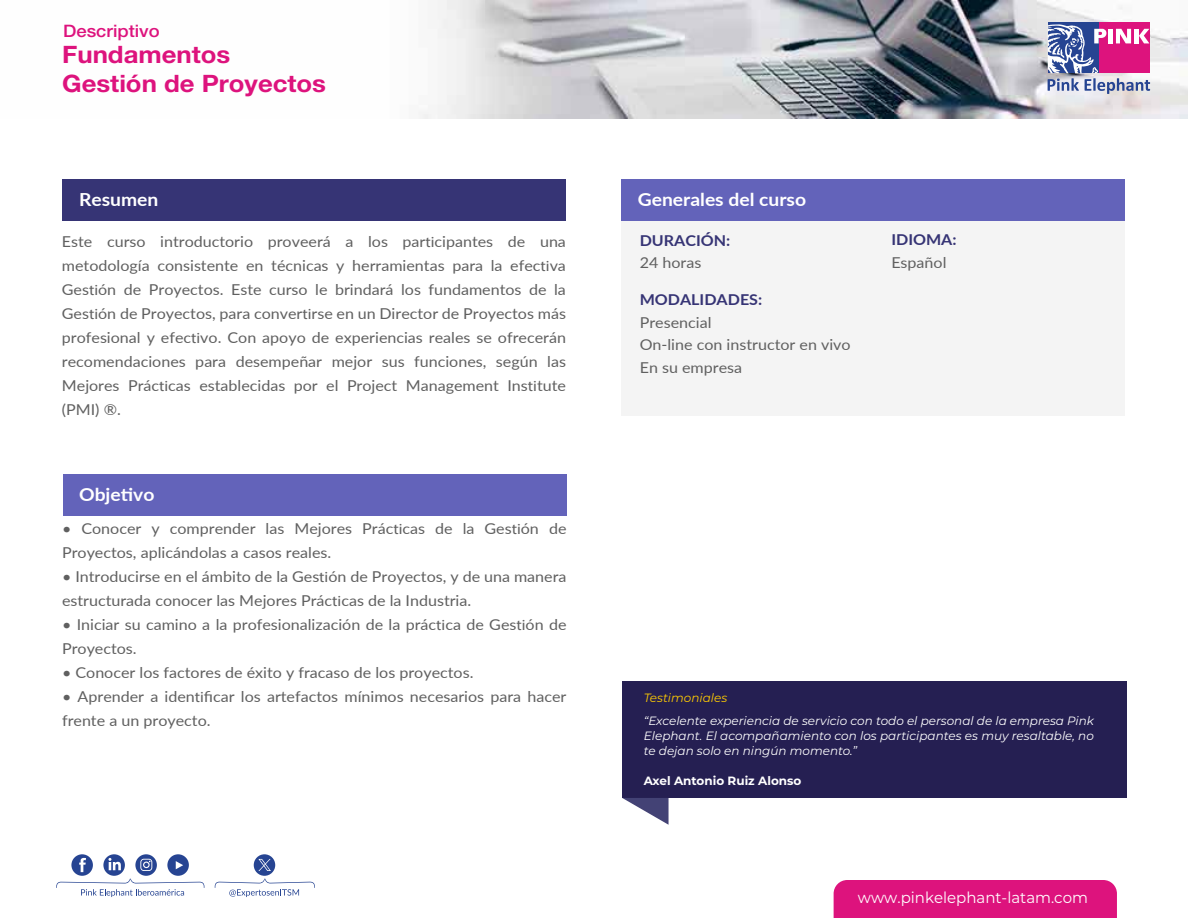
<style>
.page{position:relative;width:1188px;height:918px;background:#fff}
.page>*{position:absolute;margin:0;border:0;box-sizing:border-box;transform-origin:0 0}
.t1{font:700 24px/28.8px "Helvetica Neue LT Std";color:#dd137d;scale:1.07 1}
.t2{font:700 18px "Lato";color:#fff;scale:1.07 1}
.t3{font:500 17.1px "Helvetica Neue LT Std";color:#dd137d;scale:1.07 1}
.t4{font:15.45px "Montserrat";color:#fff}
.t5{font:15px/24px "Lato";color:#606060;scale:1.07 1}
.t6{font:700 15px "Lato";color:#363475;scale:1.07 1}
.t7{font:italic 12px/15px "Montserrat";color:#fff;text-align:justify}
.t8{font:700 12px "Montserrat";color:#fff}
.t9{font:italic 12px "Montserrat";color:#ffcc01}
.s1{font-family:"Myriad Pro"}
</style>
<div class="page">
<img style="left:419px;top:0;width:769px;height:119px">
<div style="left:1099px;top:22px;width:51px;height:51px;background:#dd137d"></div>
<div style="left:1048px;top:22px;width:51px;height:51px;background:#264492"></div>
<svg style="left:1048px;top:24px;width:102px;height:70px"></svg>
<div style="left:834px;top:880px;width:283px;height:38px;background:#dd137d"></div>
<svg style="left:215px;top:854px;width:100px;height:43px"></svg>
<svg style="left:56px;top:854px;width:148px;height:43px"></svg>
<div style="left:63px;top:179px;width:503px;height:42px;background:#363475"></div>
<div style="left:621px;top:179px;width:504px;height:237px;background:#f4f4f4"></div>
<div style="left:63px;top:474px;width:504px;height:42px;background:#6363ba"></div>
<div style="left:621px;top:179px;width:504px;height:42px;background:#6363ba"></div>
<div style="left:622px;top:681px;width:504px;height:117px;background:#251f52"></div>
<svg style="left:622px;top:798px;width:47px;height:27px"></svg>
<p class="t3" style="left:63px;top:21px;width:92px">Descriptivo</p>
<h1 class="t1" style="left:62px;top:40px;width:248px">Fundamentos<br>Gestión de Proyectos</h1>
<p class="t2" style="left:79px;top:186px;width:76px">Resumen</p>
<p class="t5" style="left:62px;top:229px;width:473px;text-align:justify">Este curso introductorio proveerá a los par<span class="s1">ti</span>cipantes de una metodología consistente en técnicas y herramientas para la efec<span class="s1">ti</span>va Ges<span class="s1">ti</span>ón de Proyectos. Este curso le brindará los fundamentos de la Ges<span class="s1">ti</span>ón de Proyectos, para conver<span class="s1">ti</span>rse en un Director de Proyectos más profesional y efec<span class="s1">ti</span>vo. Con apoyo de experiencias reales se ofrecerán recomendaciones para desempeñar mejor sus funciones, según las Mejores Prác<span class="s1">ti</span>cas establecidas por el Project Management Ins<span class="s1">ti</span>tute (PMI) ®.</p>
<p class="t2" style="left:79px;top:482px;width:72px">Objetivo</p>
<p class="t5" style="left:62px;top:516px;width:473px">• Conocer y comprender las Mejores Prác<span class="s1">ti</span>cas de la Ges<span class="s1">ti</span>ón de<br>Proyectos, aplicándolas a casos reales.</p>
<p class="t5" style="left:62px;top:564px;width:473px">• Introducirse en el ámbito de la Ges<span class="s1">ti</span>ón de Proyectos, y de una manera estructurada conocer las Mejores Prác<span class="s1">ti</span>cas de la Industria.</p>
<p class="t5" style="left:62px;top:612px;width:473px">• Iniciar su camino a la profesionalización de la prác<span class="s1">ti</span>ca de Ges<span class="s1">ti</span>ón de<br>Proyectos.</p>
<p class="t5" style="left:62px;top:660px;width:386px">• Conocer los factores de éxito y fracaso de los proyectos.</p>
<p class="t5" style="left:62px;top:684px;width:473px">• Aprender a iden<span class="s1">ti</span>ficar los artefactos mínimos necesarios para hacer frente a un proyecto.</p>
<p class="t2" style="left:638px;top:187px;width:159px">Generales del curso</p>
<p class="t6" style="left:640px;top:229px;width:86px">DURACIÓN:</p>
<p class="t5" style="left:640px;top:250px;width:59px">24 horas</p>
<p class="t6" style="left:640px;top:289px;width:116px">MODALIDADES:</p>
<p class="t5" style="left:640px;top:310px;width:199px;line-height:22.5px">Presencial<br>On-line con instructor en vivo<br>En su empresa</p>
<p class="t6" style="left:891px;top:229px;width:62px">IDIOMA:</p>
<p class="t5" style="left:891px;top:249px;width:53px">Español</p>
<p class="t9" style="left:644px;top:690px;width:85px">Testimoniales</p>
<p class="t7" style="left:644px;top:713px;width:452px">“Excelente experiencia de servicio con todo el personal de la empresa Pink Elephant. El acompañamiento con los participantes es muy resaltable, no te dejan solo en ningún momento.”</p>
<p class="t8" style="left:644px;top:772px;width:159px">Axel Antonio Ruiz Alonso</p>
<p class="t4" style="left:858px;top:887px;width:232px">www.pinkelephant-latam.com</p>
</div>
